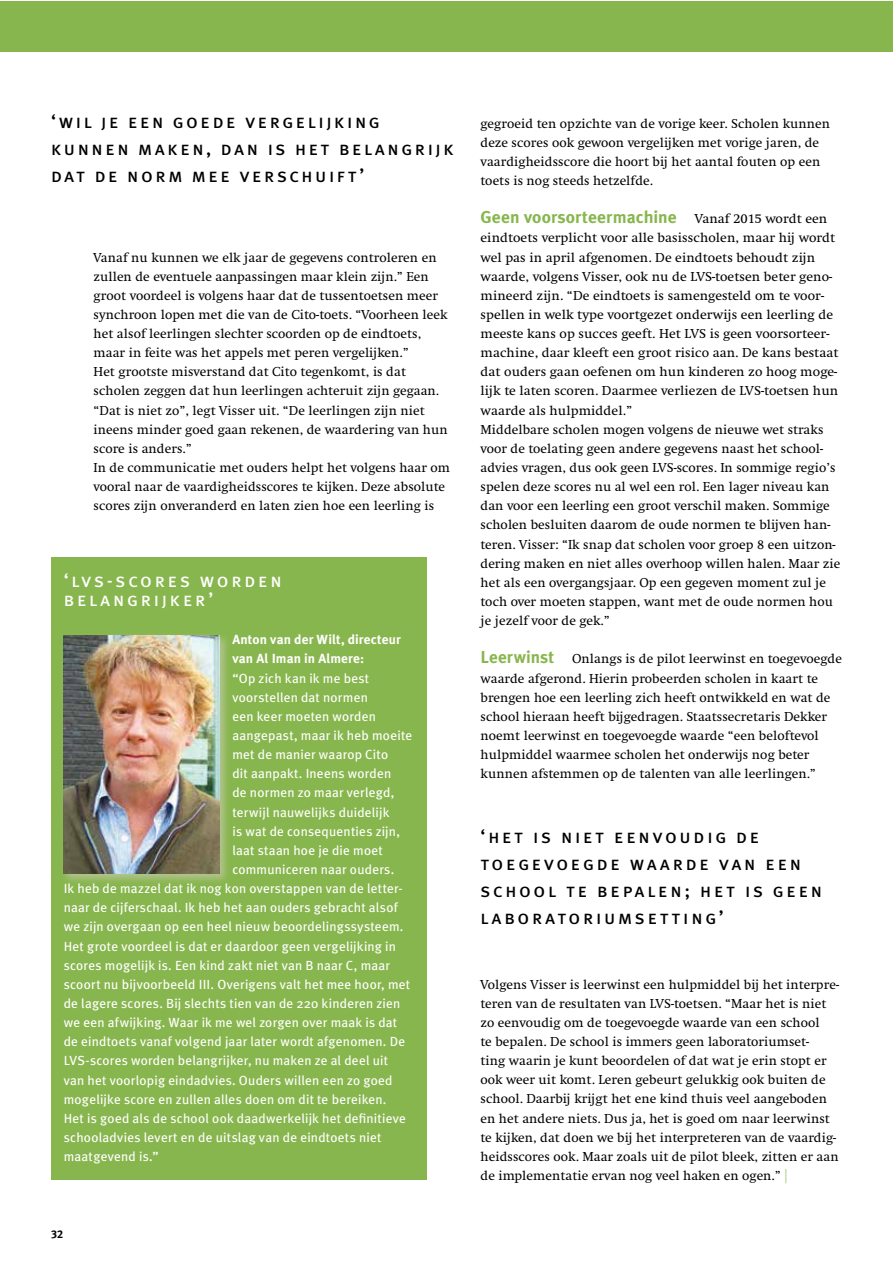
<style>
.page{position:relative;width:893px;height:1263px;background:#fff}
.page>*{position:absolute;margin:0;border:0;box-sizing:border-box;transform-origin:0 0}
.t1{font:19.5px/27px "Meta Plus Book Caps";letter-spacing:.13em;color:#000}
.t2{font:19.5px/19.2px "Meta Plus Book Caps";letter-spacing:.14em;color:#fff}
.t3{font:700 17.25px "Meta Plus";letter-spacing:.005em;color:#88b64e}
.t4{font:13.5px/19.2px "Swift";letter-spacing:.005em;color:#000}
.t5{font:13.2px "Meta Plus";letter-spacing:.015em;color:#fff}
.t6{font:700 13.2px/19.2px "Meta Plus";letter-spacing:.01em;color:#fff}
.t7{font:11.25px "Meta Plus Bold Caps";color:#000}
.s1{font-family:"Swift";font-weight:400;font-size:13.5px;color:#000}
.s2{font-family:"Meta Plus";font-weight:700;font-size:17.25px;color:#88b64e}
</style>
<div class="page">
<div style="left:0;top:1px;width:892px;height:50px;background:#88b64e"></div>
<div style="left:51px;top:557px;width:375px;height:623px;background:#88b64e"></div>
<div style="left:61px;top:633px;width:170px;height:252px;background:#dcd3d0;opacity:.5"></div>
<img style="left:64px;top:636px;width:156px;height:238px">
<h1 class="t1" style="left:51px;top:108px;width:404px">‘wil je een goede vergelijking kunnen maken, dan is het belangrijk dat de norm mee verschuift’</h1>
<p class="t4" style="left:94px;top:248px;width:358px">Vanaf nu kunnen we elk jaar de gegevens controleren en zullen de eventuele aanpassingen maar klein zijn.” Een groot voordeel is volgens haar dat de tussentoetsen meer synchroon lopen met die van de Cito-toets. “Voorheen leek het alsof leerlingen slechter scoorden op de eindtoets, maar in feite was het appels met peren vergelijken.”<br>Het grootste misverstand dat Cito tegenkomt, is dat scholen zeggen dat hun leerlingen achteruit zijn gegaan. “Dat is niet zo”, legt Visser uit. “De leerlingen zijn niet ineens minder goed gaan rekenen, de waardering van hun score is anders.”<br>In de communicatie met ouders helpt het volgens haar om vooral naar de vaardigheidsscores te kijken. Deze absolute scores zijn onveranderd en laten zien hoe een leerling is</p>
<h1 class="t2" style="left:64px;top:570px;width:219px">‘lvs-scores worden belangrijker’</h1>
<p class="t6" style="left:232px;top:630px;width:170px">Anton van der Wilt, directeur van Al Iman in Almere:</p>
<p class="t5" style="left:232px;top:670px;width:138px">“Op zich kan ik me best</p>
<p class="t5" style="left:232px;top:689px;width:137px">voorstellen dat normen</p>
<p class="t5" style="left:232px;top:709px;width:145px">een keer moeten worden</p>
<p class="t5" style="left:232px;top:728px;width:181px">aangepast, maar ik heb moeite</p>
<p class="t5" style="left:232px;top:747px;width:157px">met de manier waarop Cito</p>
<p class="t5" style="left:232px;top:766px;width:160px">dit aanpakt. Ineens worden</p>
<p class="t5" style="left:232px;top:785px;width:164px">de normen zo maar verlegd,</p>
<p class="t5" style="left:232px;top:804px;width:159px">terwijl nauwelijks duidelijk</p>
<p class="t5" style="left:232px;top:823px;width:169px">is wat de consequenties zijn,</p>
<p class="t5" style="left:232px;top:842px;width:152px">laat staan hoe je die moet</p>
<p class="t5" style="left:232px;top:862px;width:163px">communiceren naar ouders.</p>
<p class="t5" style="left:64px;top:881px;width:340px">Ik heb de mazzel dat ik nog kon overstappen van de letter-</p>
<p class="t5" style="left:64px;top:900px;width:335px">naar de cijferschaal. Ik heb het aan ouders gebracht alsof</p>
<p class="t5" style="left:64px;top:919px;width:341px">we zijn overgaan op een heel nieuw beoordelingssysteem.</p>
<p class="t5" style="left:64px;top:938px;width:334px">Het grote voordeel is dat er daardoor geen vergelijking in</p>
<p class="t5" style="left:64px;top:957px;width:328px">scores mogelijk is. Een kind zakt niet van B naar C, maar</p>
<p class="t5" style="left:64px;top:976px;width:348px">scoort nu bijvoorbeeld III. Overigens valt het mee hoor, met</p>
<p class="t5" style="left:64px;top:996px;width:338px">de lagere scores. Bij slechts tien van de 220 kinderen zien</p>
<p class="t5" style="left:64px;top:1015px;width:335px">we een afwijking. Waar ik me wel zorgen over maak is dat</p>
<p class="t5" style="left:64px;top:1034px;width:343px">de eindtoets vanaf volgend jaar later wordt afgenomen. De</p>
<p class="t5" style="left:64px;top:1053px;width:326px">LVS-scores worden belangrijker, nu maken ze al deel uit</p>
<p class="t5" style="left:64px;top:1072px;width:330px">van het voorlopig eindadvies. Ouders willen een zo goed</p>
<p class="t5" style="left:64px;top:1091px;width:324px">mogelijke score en zullen alles doen om dit te bereiken.</p>
<p class="t5" style="left:64px;top:1110px;width:344px">Het is goed als de school ook daadwerkelijk het definitieve</p>
<p class="t5" style="left:64px;top:1130px;width:319px">schooladvies levert en de uitslag van de eindtoets niet</p>
<p class="t5" style="left:64px;top:1149px;width:96px">maatgevend is.”</p>
<p class="t7" style="left:51px;top:1227px;width:14px">32</p>
<p class="t4" style="left:480px;top:114px;width:351px">gegroeid ten opzichte van de vorige keer. Scholen kunnen deze scores ook gewoon vergelijken met vorige jaren, de vaardigheidsscore die hoort bij het aantal fouten op een toets is nog steeds hetzelfde.</p>
<p class="t3" style="left:480px;top:207px;width:348px">Geen voorsorteermachine <span class="s1">Vanaf 2015 wordt een</span></p>
<p class="t4" style="left:480px;top:229px;width:361px">eindtoets verplicht voor alle basisscholen, maar hij wordt wel pas in april afgenomen. De eindtoets behoudt zijn waarde, volgens Visser, ook nu de LVS-toetsen beter geno&shy;mineerd zijn. “De eindtoets is samengesteld om te voor&shy;spellen in welk type voortgezet onderwijs een leerling de meeste kans op succes geeft. Het LVS is geen voorsorteer&shy;machine, daar kleeft een groot risico aan. De kans bestaat dat ouders gaan oefenen om hun kinderen zo hoog moge&shy;lijk te laten scoren. Daarmee verliezen de LVS-toetsen hun waarde als hulpmiddel.”<br>Middelbare scholen mogen volgens de nieuwe wet straks voor de toelating geen andere gegevens naast het school&shy;advies vragen, dus ook geen LVS-scores. In sommige regio’s spelen deze scores nu al wel een rol. Een lager niveau kan dan voor een leerling een groot verschil maken. Sommige scholen besluiten daarom de oude normen te blijven han&shy;teren. Visser: “Ik snap dat scholen voor groep 8 een uitzon&shy;dering maken en niet alles overhoop willen halen. Maar zie het als een overgangsjaar. Op een gegeven moment zul je toch over moeten stappen, want met de oude normen hou je jezelf voor de gek.”</p>
<p class="t4" style="left:480px;top:650px;width:363px"><span class="s2">Leerwinst</span> Onlangs is de pilot leerwinst en toegevoegde waarde afgerond. Hierin probeerden scholen in kaart te brengen hoe een leerling zich heeft ontwikkeld en wat de school hieraan heeft bijgedragen. Staatssecretaris Dekker noemt leerwinst en toegevoegde waarde “een beloftevol hulpmiddel waarmee scholen het onderwijs nog beter kunnen afstemmen op de talenten van alle leerlingen.”</p>
<h1 class="t1" style="left:480px;top:823px;width:343px">‘het is niet eenvoudig de toegevoegde waarde van een school te bepalen; het is geen laboratoriumsetting’</h1>
<p class="t4" style="left:480px;top:975px;width:360px">Volgens Visser is leerwinst een hulpmiddel bij het interpre&shy;teren van de resultaten van LVS-toetsen. “Maar het is niet zo eenvoudig om de toegevoegde waarde van een school<br>te bepalen. De school is immers geen laboratoriumset-<br>ting waarin je kunt beoordelen of dat wat je erin stopt er ook weer uit komt. Leren gebeurt gelukkig ook buiten de school. Daarbij krijgt het ene kind thuis veel aangeboden en het andere niets. Dus ja, het is goed om naar leerwinst te kijken, dat doen we bij het interpreteren van de vaardig&shy;heidsscores ook. Maar zoals uit de pilot bleek, zitten er aan de implementatie ervan nog veel haken en ogen.”</p>
</div>
